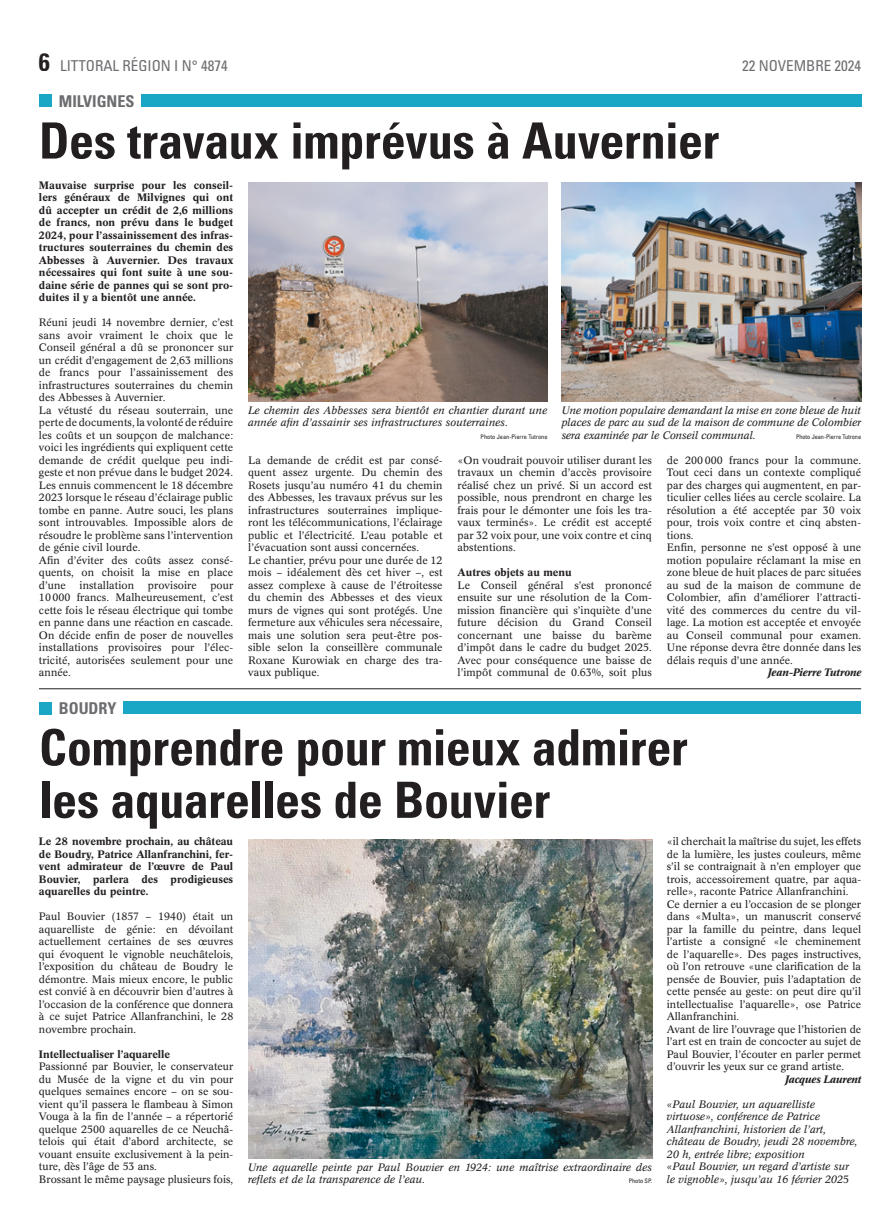
<style>
.page{position:relative;width:886px;height:1223px;background:#fff}
.page>*{position:absolute;margin:0;border:0;box-sizing:border-box;transform-origin:0 0}
.t1{font:700 condensed 50px/52.5px "Univers";letter-spacing:-.01em;color:#231f20}
.t2{font:700 condensed 16.25px "Univers";color:#6c6d70}
.t3{font:condensed 15px "Univers";color:#6c6d70}
.t4{font:10.62px/12.5px "Concorde BE";letter-spacing:.005em;color:#231f20}
.t5{font:italic 10.62px/12.5px "Concorde BE";color:#231f20}
.t6{font:500 10.62px/12.5px "Concorde BE";color:#231f20;text-align:justify}
.t7{font:italic 500 10.62px "Concorde BE";color:#231f20}
.t8{font:condensed 6.25px "Univers";color:#231f20}
.s1{font-weight:700;font-size:25px;color:#231f20}
.s2{font-style:normal}
</style>
<div class="page">
<hr style="left:39px;top:688px;width:822px;height:1px;background:#231f20">
<div style="left:39px;top:701px;width:13px;height:13px;background:#1aa7c6"></div>
<div style="left:123px;top:701px;width:738px;height:13px;background:#1aa7c6"></div>
<img style="left:248px;top:839px;width:404px;height:319px">
<div style="left:39px;top:95px;width:13px;height:12px;background:#1aa7c6"></div>
<div style="left:141px;top:95px;width:720px;height:12px;background:#1aa7c6"></div>
<img style="left:248px;top:183px;width:299px;height:218px">
<img style="left:562px;top:183px;width:299px;height:218px">
<h3 class="t3" style="left:39px;top:56px;width:190px"><span class="s1">6</span> LITTORAL RÉGION I N° 4874</h3>
<h3 class="t3" style="left:742px;top:56px;width:121px">22 NOVEMBRE 2024</h3>
<h2 class="t2" style="left:59px;top:91px;width:77px">MILVIGNES</h2>
<h1 class="t1" style="left:39px;top:114px;width:682px">Des travaux imprévus à Auvernier</h1>
<p class="t6" style="left:39px;top:179px;width:196px">Mauvaise surprise pour les conseil&shy;lers généraux de Milvignes qui ont dû accepter un crédit de 2,6 millions de francs, non prévu dans le budget 2024, pour l’assainissement des infras&shy;tructures souterraines du chemin des Abbesses à Auvernier. Des travaux nécessaires qui font suite à une sou&shy;daine série de pannes qui se sont pro&shy;duites il y a bientôt une année.</p>
<p class="t4" style="left:39px;top:316px;width:196px">Réuni jeudi 14 novembre dernier, c’est sans avoir vraiment le choix que le Conseil général a dû se prononcer sur un crédit d’engagement de 2,63 millions de francs pour l’assainissement des infrastructures souterraines du chemin des Abbesses à Auvernier.<br>La vétusté du réseau souterrain, une perte de documents, la volonté de réduire les coûts et un soupçon de malchance: voici les ingrédients qui expliquent cette demande de crédit quelque peu indi&shy;geste et non prévue dans le budget 2024.<br>Les ennuis commencent le 18 décembre 2023 lorsque le réseau d’éclairage public tombe en panne. Autre souci, les plans sont introuvables. Impossible alors de résoudre le problème sans l’intervention de génie civil lourde.<br>Afin d’éviter des coûts assez consé&shy;quents, on choisit la mise en place d’une</p>
<p class="t5" style="left:248px;top:404px;width:301px">Le chemin des Abbesses sera bientôt en chantier durant une année afin d’assainir ses infrastructures souterraines.</p>
<p class="t8" style="left:480px;top:433px;width:68px">Photo Jean-Pierre Tutrone</p>
<p class="t5" style="left:562px;top:404px;width:301px;text-align:justify">Une motion populaire demandant la mise en zone bleue de huit places de parc au sud de la maison de commune de Colombier sera examinée par le Conseil communal.</p>
<p class="t8" style="left:796px;top:433px;width:67px">Photo Jean-Pierre Tutrone</p>
<p class="t4" style="left:667px;top:454px;width:196px">de 200000 francs pour la commune.<br>Tout ceci dans un contexte compliqué par des charges qui augmentent, en par&shy;ticulier celles liées au cercle scolaire. La résolution a été acceptée par 30 voix pour, trois voix contre et cinq absten&shy;tions.<br>Enfin, personne ne s’est opposé à une motion populaire réclamant la mise en zone bleue de huit places de parc situées au sud de la maison de commune de Colombier, afin d’améliorer l’attracti&shy;vité des commerces du centre du vil&shy;lage. La motion est acceptée et envoyée au Conseil communal pour examen.<br>Une réponse devra être donnée dans les délais requis d’une année.</p>
<p class="t7" style="left:768px;top:666px;width:95px">Jean-Pierre Tutrone</p>
<p class="t4" style="left:248px;top:454px;width:196px">La demande de crédit est par consé&shy;quent assez urgente. Du chemin des Rosets jusqu’au numéro 41 du chemin des Abbesses, les travaux prévus sur les infrastructures souterraines implique&shy;ront les télécommunications, l’éclairage public et l’électricité. L’eau potable et l’évacuation sont aussi concernées.<br>Le chantier, prévu pour une durée de 12 mois – idéalement dès cet hiver –, est assez complexe à cause de l’étroitesse du chemin des Abbesses et des vieux murs de vignes qui sont protégés. Une fermeture aux véhicules sera nécessaire, mais une solution sera peut-être pos&shy;sible selon la conseillère communale Roxane Kurowiak en charge des tra&shy;vaux publique.</p>
<p class="t4" style="left:457px;top:454px;width:196px;text-align:justify">«On voudrait pouvoir utiliser durant les travaux un chemin d’accès provisoire réalisé chez un privé. Si un accord est possible, nous prendront en charge les frais pour le démonter une fois les tra&shy;vaux terminés». Le crédit est accepté par 32 voix pour, une voix contre et cinq abstentions.</p>
<p class="t6" style="left:457px;top:566px;width:116px">Autres objets au menu</p>
<p class="t4" style="left:457px;top:579px;width:196px;text-align:justify">Le Conseil général s’est prononcé ensuite sur une résolution de la Com&shy;mission financière qui s’inquiète d’une future décision du Grand Conseil concernant une baisse du barème d’impôt dans le cadre du budget 2025.<br>Avec pour conséquence une baisse de l’impôt communal de 0.63%, soit plus</p>
<p class="t4" style="left:79px;top:579px;width:56px">installation</p>
<p class="t4" style="left:148px;top:579px;width:50px">provisoire</p>
<p class="t4" style="left:39px;top:579px;width:196px;text-align:justify;text-indent:171px">pour 10000 francs. Malheureusement, c’est cette fois le réseau électrique qui tombe en panne dans une réaction en cascade.<br>On décide enfin de poser de nouvelles installations provisoires pour l’élec&shy;tricité, autorisées seulement pour une année.</p>
<h2 class="t2" style="left:59px;top:698px;width:59px">BOUDRY</h2>
<h1 class="t1" style="left:39px;top:720px;width:650px">Comprendre pour mieux admirer les aquarelles de Bouvier</h1>
<p class="t6" style="left:39px;top:835px;width:196px">Le 28 novembre prochain, au château de Boudry, Patrice Allanfranchini, fer&shy;vent admirateur de l’œuvre de Paul Bouvier, parlera des prodigieuses aquarelles du peintre.</p>
<p class="t4" style="left:39px;top:910px;width:196px;text-align:justify">Paul Bouvier (1857 – 1940) était un aquarelliste de génie: en dévoilant actuellement certaines de ses œuvres qui évoquent le vignoble neuchâtelois, l’exposition du château de Boudry le démontre. Mais mieux encore, le public est convié à en découvrir bien d’autres à l’occasion de la conférence que donnera à ce sujet Patrice Allanfranchini, le 28 novembre prochain.</p>
<p class="t6" style="left:39px;top:1048px;width:133px">Intellectualiser l’aquarelle</p>
<p class="t4" style="left:39px;top:1060px;width:196px">Passionné par Bouvier, le conservateur du Musée de la vigne et du vin pour quelques semaines encore – on se sou&shy;vient qu’il passera le flambeau à Simon Vouga à la fin de l’année – a répertorié quelque 2500 aquarelles de ce Neuchâ&shy;telois qui était d’abord architecte, se vouant ensuite exclusivement à la pein&shy;ture, dès l’âge de 53 ans.<br>Brossant le même paysage plusieurs fois,</p>
<p class="t4" style="left:667px;top:835px;width:196px">«il cherchait la maîtrise du sujet, les effets de la lumière, les justes couleurs, même s’il se contraignait à n’en employer que trois, accessoirement quatre, par aqua&shy;relle», raconte Patrice Allanfranchini.<br>Ce dernier a eu l’occasion de se plonger dans «Multa», un manuscrit conservé par la famille du peintre, dans lequel l’artiste a consigné «le cheminement de l’aquarelle». Des pages instructives, où l’on retrouve «une clarification de la pensée de Bouvier, puis l’adaptation de cette pensée au geste: on peut dire qu’il intellectualise l’aquarelle», ose Patrice Allanfranchini.<br>Avant de lire l’ouvrage que l’historien de l’art est en train de concocter au sujet de Paul Bouvier, l’écouter en parler permet d’ouvrir les yeux sur ce grand artiste.</p>
<p class="t7" style="left:785px;top:1072px;width:78px">Jacques Laurent</p>
<p class="t5" style="left:667px;top:1097px;width:192px">«Paul Bouvier, un aquarelliste virtuose», conférence de Patrice Allanfranchini, historien de l’art, château de Boudry, jeudi 28 novembre, 20 h, entrée libre; exposition<br>«Paul Bouvier, un regard d’artiste sur le vignoble», jusqu’au 16 février 202<span class="s2">5</span></p>
<p class="t5" style="left:248px;top:1160px;width:405px">Une aquarelle peinte par Paul Bouvier en 1924: une maîtrise extraordinaire des reflets et de la transparence de l’eau.</p>
<p class="t8" style="left:629px;top:1176px;width:25px">Photo SP.</p>
</div>
